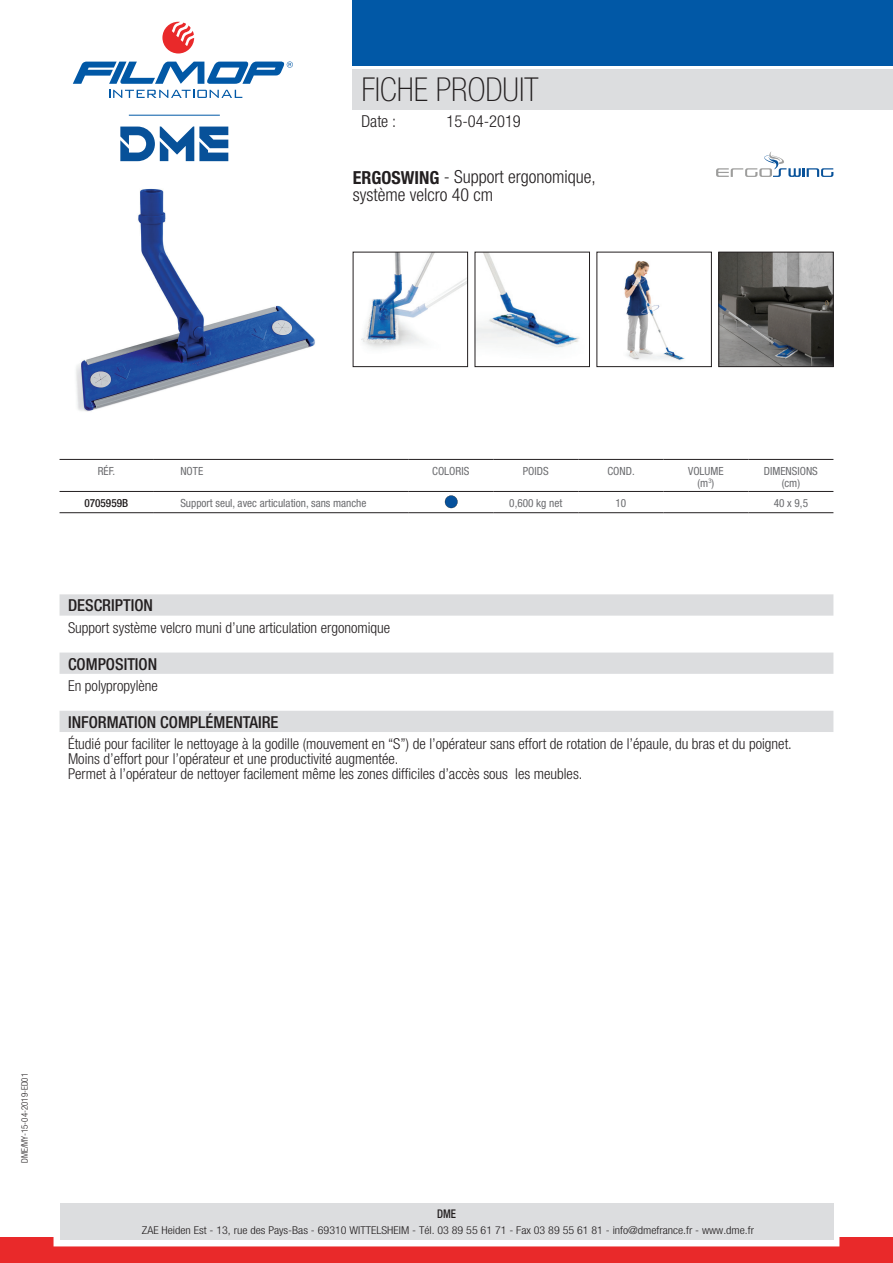
<style>
.page{position:relative;width:893px;height:1263px;background:#fff}
.page>*{position:absolute;margin:0;border:0;box-sizing:border-box;transform-origin:0 0}
.t1{font:100 condensed 33px "Helvetica Neue LT Std";color:#231f20}
.t2{font:300 condensed 18px/18px "Helvetica Neue LT Std";color:#231f20}
.t3{font:500 condensed 16.5px "Helvetica Neue LT Std";color:#231f20}
.t4{font:300 condensed 16.5px "Helvetica Neue LT Std";color:#231f20}
.t5{font:300 condensed 15px/15px "Helvetica Neue LT Std";color:#231f20}
.t6{font:500 condensed 12px "Helvetica Neue LT Std";color:#231f20;scale:.9 1}
.t7{font:condensed 11.25px/12px "Helvetica Neue LT Std";color:#6c6d70;text-align:center}
.t8{font:500 condensed 11.25px "Helvetica Neue LT Std";color:#231f20}
.t9{font:300 condensed 10.8px "Helvetica Neue LT Std";color:#231f20;scale:1.11 1}
.t10{font:300 condensed 9px "Helvetica Neue LT Std";color:#231f20}
.s1{font-weight:700}
</style>
<div class="page">
<div style="left:353px;top:69px;width:540px;height:40px;background:#dcdddf"></div>
<svg style="left:109px;top:90px;width:133px;height:8px"></svg>
<svg style="left:162px;top:22px;width:32px;height:32px"></svg>
<svg style="left:73px;top:61px;width:220px;height:23px"></svg>
<div style="left:353px;top:0;width:540px;height:66px;background:#0158a6"></div>
<div style="left:0;top:1237px;width:893px;height:26px;background:#e9292a"></div>
<div style="left:54px;top:1197px;width:785px;height:49px;border:12px solid #fff"></div>
<div style="left:60px;top:1203px;width:773px;height:37px;background:#dcdddf"></div>
<svg style="left:120px;top:126px;width:108px;height:35px"></svg>
<hr style="left:129px;top:115px;width:91px;height:1px;background:#0158a6">
<img style="left:76px;top:188px;width:239px;height:224px">
<img style="left:361px;top:254px;width:105px;height:95px">
<div style="left:353px;top:252px;width:115px;height:115px;border:1px solid #231f20"></div>
<div style="left:60px;top:594px;width:773px;height:22px;background:#dcdddf"></div>
<div style="left:60px;top:652px;width:773px;height:22px;background:#dcdddf"></div>
<div style="left:60px;top:711px;width:773px;height:21px;background:#dcdddf"></div>
<hr style="left:60px;top:459px;width:93px;height:1px;background:#231f20">
<hr style="left:153px;top:459px;width:255px;height:1px;background:#231f20">
<hr style="left:408px;top:459px;width:85px;height:1px;background:#231f20">
<hr style="left:493px;top:459px;width:85px;height:1px;background:#231f20">
<hr style="left:578px;top:459px;width:85px;height:1px;background:#231f20">
<hr style="left:663px;top:459px;width:85px;height:1px;background:#231f20">
<hr style="left:748px;top:459px;width:85px;height:1px;background:#231f20">
<hr style="left:60px;top:491px;width:93px;height:1px;background:#231f20">
<hr style="left:153px;top:491px;width:255px;height:1px;background:#231f20">
<hr style="left:408px;top:491px;width:85px;height:1px;background:#231f20">
<hr style="left:493px;top:491px;width:85px;height:1px;background:#231f20">
<hr style="left:578px;top:491px;width:85px;height:1px;background:#231f20">
<hr style="left:663px;top:491px;width:85px;height:1px;background:#231f20">
<hr style="left:748px;top:491px;width:85px;height:1px;background:#231f20">
<hr style="left:60px;top:512px;width:93px;height:1px;background:#231f20">
<hr style="left:153px;top:512px;width:255px;height:1px;background:#231f20">
<hr style="left:408px;top:512px;width:85px;height:1px;background:#231f20">
<hr style="left:493px;top:512px;width:85px;height:1px;background:#231f20">
<hr style="left:578px;top:512px;width:85px;height:1px;background:#231f20">
<hr style="left:663px;top:512px;width:85px;height:1px;background:#231f20">
<hr style="left:748px;top:512px;width:85px;height:1px;background:#231f20">
<svg style="left:445px;top:495px;width:13px;height:13px"></svg>
<img style="left:477px;top:254px;width:103px;height:94px">
<div style="left:475px;top:252px;width:115px;height:115px;border:1px solid #231f20"></div>
<img style="left:624px;top:260px;width:61px;height:101px">
<img style="left:721px;top:254px;width:110px;height:111px">
<div style="left:719px;top:252px;width:114px;height:115px;border:1px solid #231f20"></div>
<svg style="left:716px;top:152px;width:117px;height:25px"></svg>
<h1 class="t1" style="left:361px;top:71px;width:179px">FICHE PRODUIT</h1>
<p class="t4" style="left:361px;top:111px;width:36px">Date :</p>
<p class="t4" style="left:446px;top:111px;width:76px">15-04-2019</p>
<p class="t2" style="left:353px;top:167px;width:244px"><span class="s1">ERGOSWING</span> - Support ergonomique, système velcro 40 cm</p>
<p class="t7" style="left:98px;top:465px;width:19px">RÉF.</p>
<p class="t7" style="left:180px;top:465px;width:24px">NOTE</p>
<p class="t7" style="left:432px;top:465px;width:39px">COLORIS</p>
<p class="t7" style="left:523px;top:465px;width:27px">POIDS</p>
<p class="t7" style="left:607px;top:465px;width:29px">COND.</p>
<p class="t7" style="left:688px;top:465px;width:37px">VOLUME (m<sup>3</sup>)</p>
<p class="t7" style="left:764px;top:465px;width:55px">DIMENSIONS (cm)</p>
<p class="t8" style="left:84px;top:496px;width:45px">0705959B</p>
<p class="t7" style="left:180px;top:497px;width:188px">Support seul, avec articulation, sans manche</p>
<p class="t7" style="left:509px;top:497px;width:55px">0,600 kg net</p>
<p class="t7" style="left:615px;top:497px;width:12px">10</p>
<p class="t7" style="left:774px;top:497px;width:36px">40 x 9,5</p>
<p class="t3" style="left:68px;top:596px;width:86px">DESCRIPTION</p>
<p class="t5" style="left:68px;top:620px;width:324px">Support système velcro muni d’une articulation ergonomique</p>
<p class="t3" style="left:68px;top:654px;width:91px">COMPOSITION</p>
<p class="t5" style="left:68px;top:678px;width:91px">En polypropylène</p>
<p class="t3" style="left:68px;top:712px;width:212px">INFORMATION COMPLÉMENTAIRE</p>
<p class="t5" style="left:68px;top:736px;width:725px">Étudié pour faciliter le nettoyage à la godille (mouvement en “S”) de l’opérateur sans effort de rotation de l’épaule, du bras et du poignet.<br>Moins d’effort pour l’opérateur et une productivité augmentée.<br>Permet à l’opérateur de nettoyer facilement même les zones difficiles d’accès sous les meubles.</p>
<p class="t10" style="left:19px;top:1163px;width:91px;rotate:-90deg">DME/MY-15-04-2019-ED01</p>
<p class="t6" style="left:437px;top:1207px;width:23px">DME</p>
<p class="t9" style="left:142px;top:1224px;width:553px">ZAE Heiden Est - 13, rue des Pays-Bas - 69310 WITTELSHEIM - Tél. 03 89 55 61 71 - Fax 03 89 55 61 81 - info@dmefrance.fr - www.dme.fr</p>
</div>
